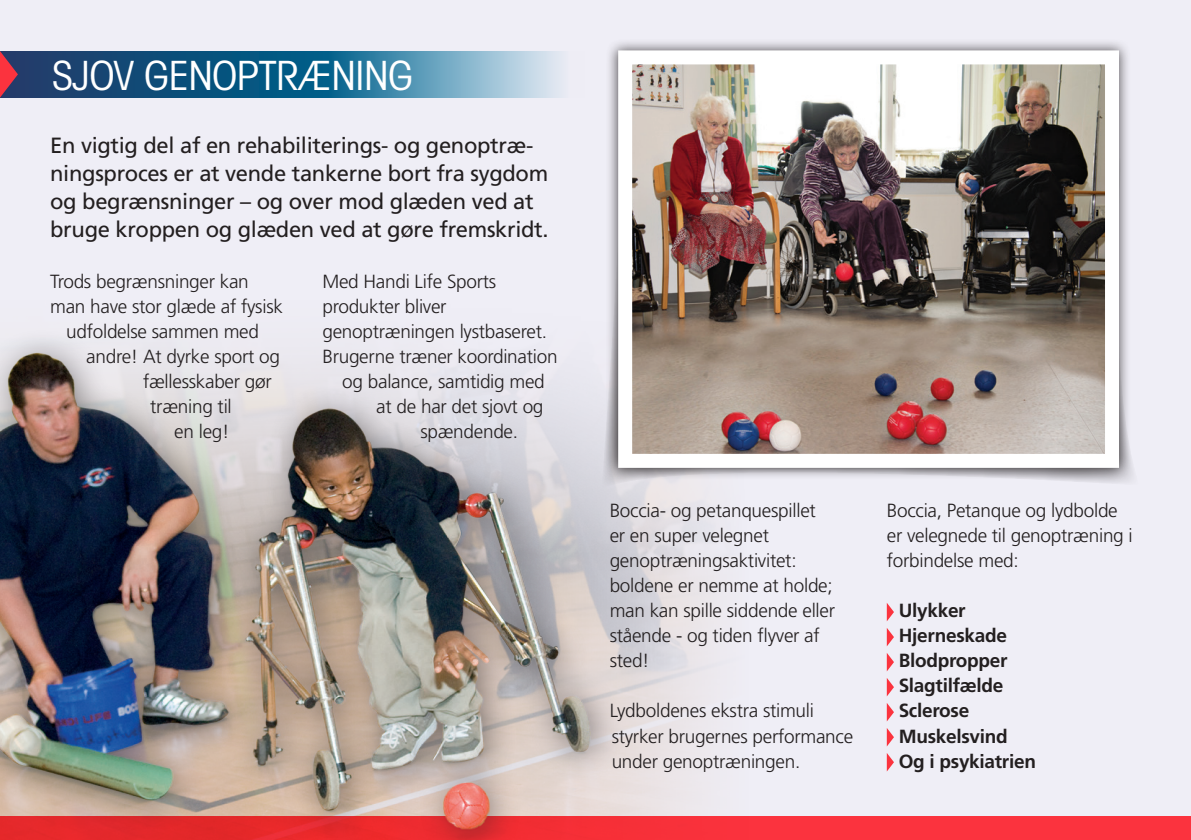
<style>
.page{position:relative;width:1191px;height:840px;background:#fff}
.page>*{position:absolute;margin:0;border:0;box-sizing:border-box;transform-origin:0 0}
.t1{font:condensed 40.2px "Avant Garde";letter-spacing:-.01em;color:#fff}
.t2{font:22px/28px "Frutiger";letter-spacing:-.015em;color:#231f20}
.t3{font:300 19px/25px "Frutiger";letter-spacing:-.015em;color:#231f20}
.t4{font:700 19px "Frutiger";letter-spacing:-.015em;color:#231f20}
</style>
<div class="page">
<div style="left:0;top:0;width:1191px;height:839px;background:#efeef6"></div>
<div style="left:0;top:815px;width:1191px;height:24px;background:#fb333e"></div>
<svg style="left:18px;top:51px;width:544px;height:46px;background:#397498"></svg>
<svg style="left:0;top:51px;width:18px;height:47px"></svg>
<img style="left:0;top:337px;width:932px;height:502px">
<svg style="left:601px;top:337px;width:533px;height:152px"></svg>
<div style="left:606px;top:38px;width:525px;height:442px;background:#231f20;opacity:.8"></div>
<img style="left:633px;top:65px;width:471px;height:387px">
<div style="left:618px;top:50px;width:501px;height:417px;border:14px solid #fff"></div>
<svg style="left:886px;top:602px;width:8px;height:19px"></svg>
<svg style="left:886px;top:627px;width:8px;height:19px"></svg>
<svg style="left:886px;top:652px;width:8px;height:19px"></svg>
<svg style="left:886px;top:677px;width:8px;height:19px"></svg>
<svg style="left:886px;top:702px;width:8px;height:19px"></svg>
<svg style="left:886px;top:727px;width:8px;height:19px"></svg>
<svg style="left:886px;top:752px;width:8px;height:19px"></svg>
<p class="t1" style="left:53px;top:51px;width:362px">SJOV GENOPTRÆNING</p>
<p class="t2" style="left:50px;top:131px;width:500px">En vigtig del af en rehabiliterings- og genoptræ&shy;ningsproces er at vende tankerne bort fra sygdom og begrænsninger – og over mod glæden ved at bruge kroppen og glæden ved at gøre fremskridt.</p>
<p class="t3" style="left:50px;top:268px;width:200px">Trods begrænsninger kan</p>
<p class="t3" style="left:50px;top:293px;width:234px">man have stor glæde af fysisk</p>
<p class="t3" style="left:66px;top:318px;width:194px">udfoldelse sammen med</p>
<p class="t3" style="left:86px;top:343px;width:195px">andre! At dyrke sport og</p>
<p class="t3" style="left:143px;top:368px;width:130px">fællesskaber gør</p>
<p class="t3" style="left:150px;top:393px;width:83px">træning til</p>
<p class="t3" style="left:174px;top:418px;width:57px">en leg!</p>
<p class="t3" style="left:322px;top:268px;width:175px">Med Handi Life Sports</p>
<p class="t3" style="left:322px;top:293px;width:126px">produkter bliver</p>
<p class="t3" style="left:322px;top:318px;width:226px">genoptræningen lystbaseret.</p>
<p class="t3" style="left:322px;top:343px;width:237px">Brugerne træner koordination</p>
<p class="t3" style="left:342px;top:368px;width:204px">og balance, samtidig med</p>
<p class="t3" style="left:376px;top:393px;width:169px">at de har det sjovt og</p>
<p class="t3" style="left:420px;top:418px;width:99px">spændende.</p>
<p class="t3" style="left:609px;top:498px;width:227px">Boccia- og petanquespillet er en super velegnet genoptræningsaktivitet: boldene er nemme at holde; man kan spille siddende eller stående - og tiden flyver af sted!</p>
<p class="t3" style="left:609px;top:698px;width:245px">Lydboldenes ekstra stimuli styrker brugernes performance under genoptræningen.</p>
<p class="t3" style="left:886px;top:498px;width:247px">Boccia, Petanque og lydbolde er velegnede til genoptræning i forbindelse med:</p>
<p class="t4" style="left:898px;top:599px;width:68px">Ulykker</p>
<p class="t4" style="left:898px;top:624px;width:110px">Hjerneskade</p>
<p class="t4" style="left:898px;top:649px;width:110px">Blodpropper</p>
<p class="t4" style="left:898px;top:674px;width:106px">Slagtilfælde</p>
<p class="t4" style="left:898px;top:699px;width:72px">Sclerose</p>
<p class="t4" style="left:898px;top:724px;width:111px">Muskelsvind</p>
<p class="t4" style="left:898px;top:749px;width:139px">Og i psykiatrien</p>
</div>
